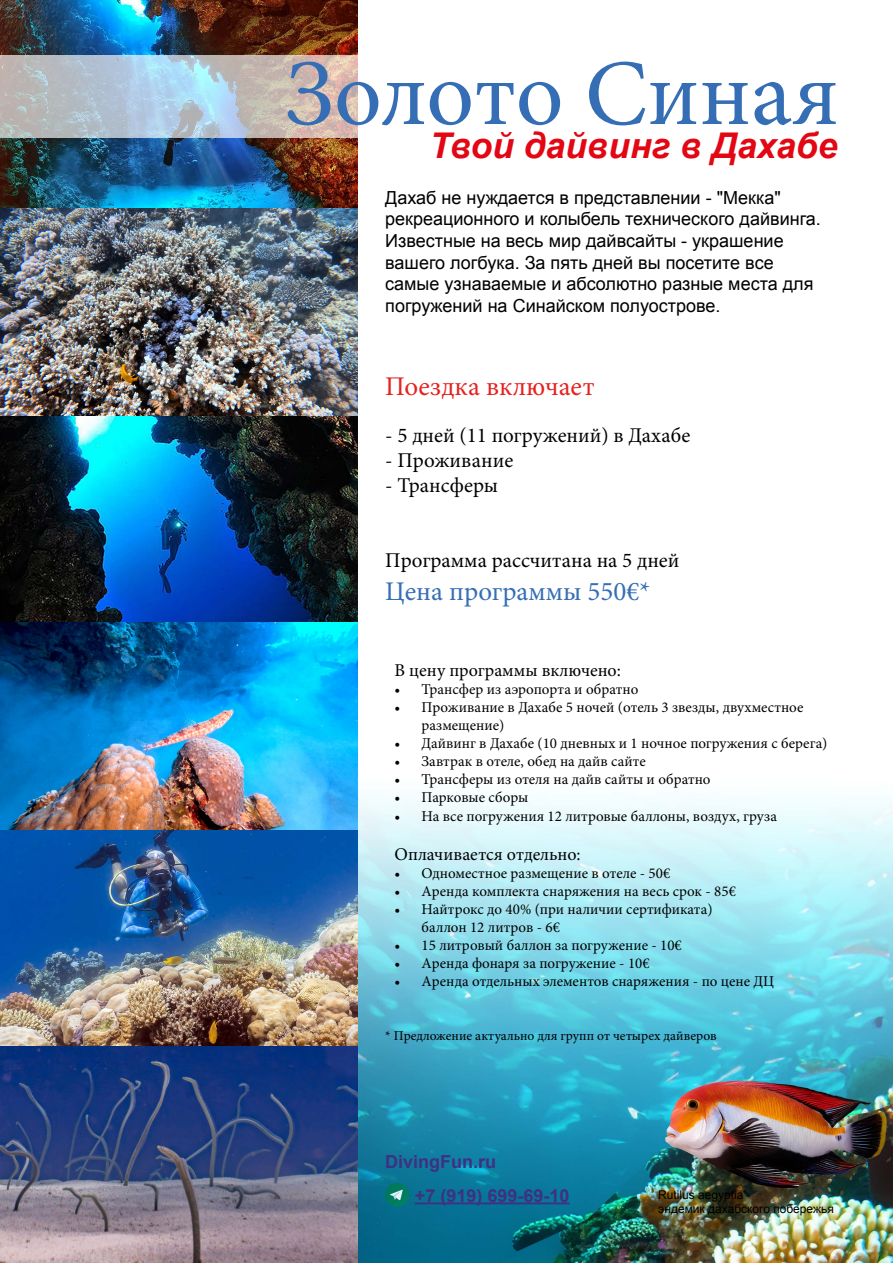
<style>
.page{position:relative;width:893px;height:1263px;background:#fff}
.page>*{position:absolute;margin:0;border:0;box-sizing:border-box;transform-origin:0 0}
.t1{font:93.9px "Minion Pro";color:#356eb5}
.t2{font:italic 700 35.4px "Arial";color:#e30613}
.t3{font:27px "Minion Pro";color:#356eb5}
.t4{font:27px "Minion Pro";color:#e52321}
.t5{font:21px "Minion Pro";color:#000}
.t6{font:18px/21.6px "Arial";color:#000}
.t7{font:18px "Minion Pro";color:#000}
.t8{font:700 18px "Arial";color:#3f3182}
.t9{font:15px/18px "Minion Pro";color:#000}
.t10{font:13.5px "Minion Pro";color:#000}
.t11{font:12px/14.4px "Arial";color:#000}
</style>
<div class="page">
<img style="left:357px;top:551px;width:536px;height:712px">
<img style="left:0;top:415px;width:357px;height:207px">
<img style="left:0;top:207px;width:357px;height:208px">
<img style="left:0;top:0;width:357px;height:207px">
<img style="left:0;top:622px;width:357px;height:208px">
<img style="left:0;top:830px;width:357px;height:216px">
<svg style="left:0;top:1046px;width:357px;height:217px;background:#4d5985"></svg>
<hr style="left:415px;top:1202px;width:154px;height:2px;background:#3f3182">
<div style="left:385px;top:1183px;width:24px;height:24px;background:#007c60;border-radius:12px"></div>
<svg style="left:390px;top:1189px;width:13px;height:11px"></svg>
<svg style="left:0;top:56px;width:358px;height:82px;background:#bcc2c7"></svg>
<h1 class="t1" style="left:285px;top:31px;width:555px">Золото Синая</h1>
<h2 class="t2" style="left:429px;top:122px;width:410px">Твой дайвинг в Дахабе</h2>
<p class="t6" style="left:385px;top:187px;width:437px">Дахаб не нуждается в представлении - "Мекка" рекреационного и колыбель технического дайвинга.<br>Известные на весь мир дайвсайты - украшение вашего логбука. За пять дней вы посетите все самые узнаваемые и абсолютно разные места для погружений на Синайском полуострове.</p>
<h3 class="t4" style="left:385px;top:368px;width:211px">Поездка включает</h3>
<h3 class="t5" style="left:385px;top:421px;width:307px">- 5 дней (11 погружений) в Дахабе</h3>
<h3 class="t5" style="left:385px;top:446px;width:129px">- Проживание</h3>
<h3 class="t5" style="left:385px;top:471px;width:114px">- Трансферы</h3>
<h3 class="t5" style="left:385px;top:546px;width:296px">Программа расcчитана на 5 дней</h3>
<h3 class="t3" style="left:385px;top:573px;width:267px">Цена программы 550€*</h3>
<p class="t7" style="left:395px;top:659px;width:228px">В цену программы включено:</p>
<p class="t9" style="left:395px;top:681px;width:245px">• Трансфер из аэропорта и обратно</p>
<p class="t9" style="left:422px;top:699px;width:383px;text-indent:-27px">• Проживание в Дахабе 5 ночей (отель 3 звезды, двухместное размещение)</p>
<p class="t9" style="left:395px;top:735px;width:434px">• Дайвинг в Дахабе (10 дневных и 1 ночное погружения с берега)</p>
<p class="t9" style="left:395px;top:753px;width:253px">• Завтрак в отеле, обед на дайв сайте</p>
<p class="t9" style="left:395px;top:771px;width:318px">• Трансферы из отеля на дайв сайты и обратно</p>
<p class="t9" style="left:395px;top:789px;width:135px">• Парковые сборы</p>
<p class="t9" style="left:395px;top:807px;width:384px">• На все погружения 12 литровые баллоны, воздух, груза</p>
<p class="t7" style="left:395px;top:842px;width:188px">Оплачивается отдельно:</p>
<p class="t9" style="left:395px;top:864px;width:277px">• Одноместное размещение в отеле - 50€</p>
<p class="t9" style="left:395px;top:882px;width:343px">• Аренда комплекта снаряжения на весь срок - 85€</p>
<p class="t9" style="left:422px;top:900px;width:293px;text-indent:-27px">• Найтрокс до 40% (при наличии сертификата) баллон 12 литров - 6€</p>
<p class="t9" style="left:395px;top:936px;width:289px">• 15 литровый баллон за погружение - 10€</p>
<p class="t9" style="left:395px;top:954px;width:257px">• Аренда фонаря за погружение - 10€</p>
<p class="t9" style="left:395px;top:972px;width:381px">• Аренда отдельных элементов снаряжения - по цене ДЦ</p>
<p class="t10" style="left:385px;top:1027px;width:333px">* Предложение актуально для групп от четырех дайверов</p>
<p class="t8" style="left:385px;top:1150px;width:113px">DivingFun.ru</p>
<p class="t8" style="left:415px;top:1183px;width:156px">+7 (919) 699-69-10</p>
<p class="t11" style="left:658px;top:1188px;width:177px">Rutilus aegyptia -<br>эндемик дахабского побережья</p>
</div>
